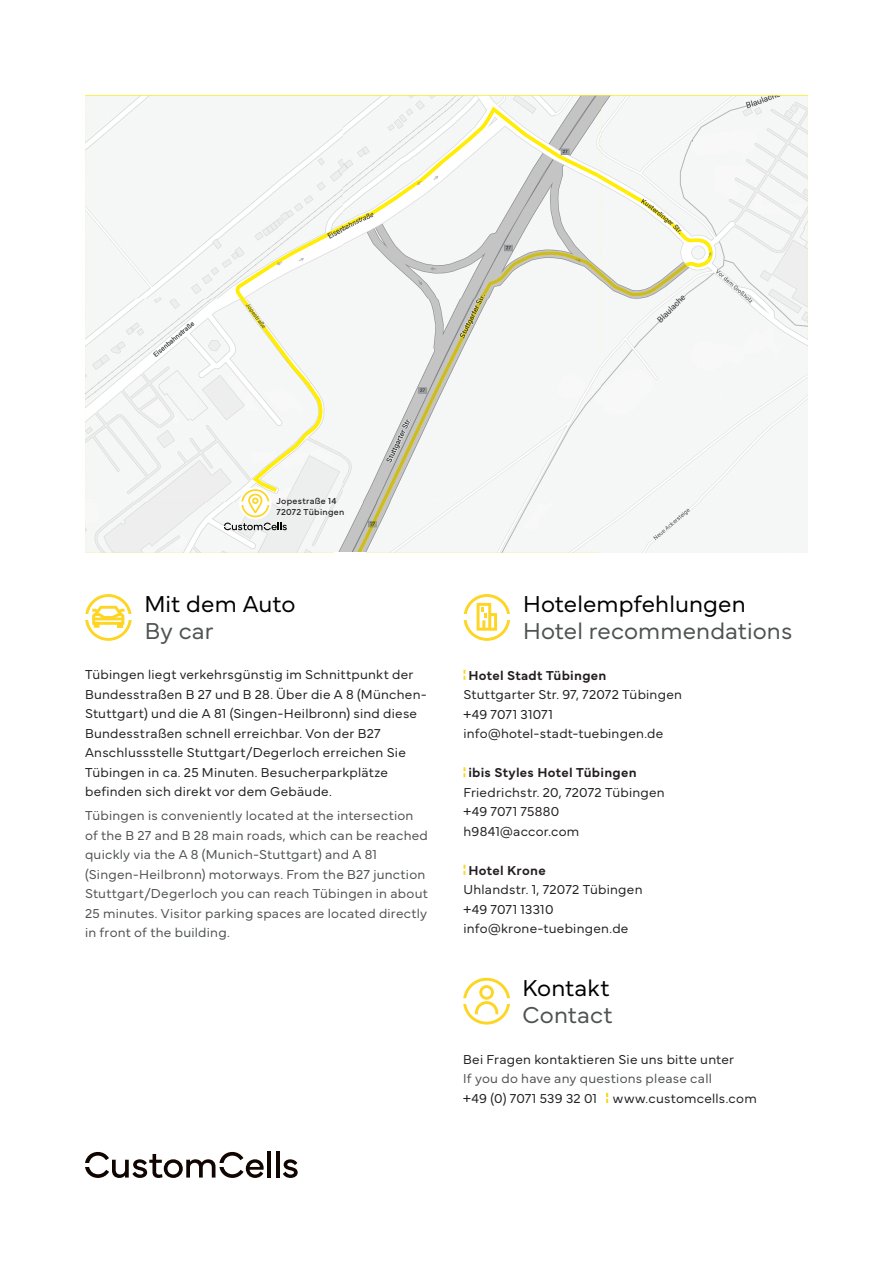
<style>
.page{position:relative;width:893px;height:1263px;background:#fff}
.page>*{position:absolute;margin:0;border:0;box-sizing:border-box;transform-origin:0 0}
.t1{font:300 24px "Mundial";letter-spacing:.005em;color:#000}
.t2{font:300 24px "Mundial";letter-spacing:.005em;color:#4f5252}
.t3{font:300 13.5px/19.5px "Mundial";letter-spacing:.02em;color:#231f20}
.t4{font:300 13.5px/19.5px "Mundial";letter-spacing:.02em;color:#4f5252}
.t5{font:600 13.5px "Mundial";letter-spacing:.02em;color:#231f20}
.t6{font:9px/10.5px "Mundial";letter-spacing:.035em;color:#231f20}
</style>
<div class="page">
<svg style="left:463px;top:594px;width:47px;height:47px"></svg>
<img style="left:85px;top:96px;width:723px;height:457px">
<img style="left:394px;top:107px;width:107px;height:94px">
<img style="left:500px;top:112px;width:62px;height:44px">
<img style="left:341px;top:197px;width:54px;height:33px">
<img style="left:553px;top:156px;width:107px;height:140px">
<img style="left:236px;top:226px;width:106px;height:79px">
<img style="left:500px;top:251px;width:54px;height:30px">
<img style="left:659px;top:212px;width:53px;height:75px">
<img style="left:447px;top:276px;width:54px;height:96px">
<img style="left:245px;top:305px;width:44px;height:187px">
<img style="left:288px;top:357px;width:34px;height:97px">
<img style="left:394px;top:363px;width:54px;height:120px">
<img style="left:357px;top:474px;width:38px;height:79px">
<div style="left:239px;top:487px;width:33px;height:32px;background:#fff;border-radius:50%"></div>
<svg style="left:224px;top:489px;width:63px;height:41px"></svg>
<svg style="left:463px;top:670px;width:2px;height:10px"></svg>
<svg style="left:463px;top:767px;width:2px;height:10px"></svg>
<svg style="left:463px;top:865px;width:2px;height:10px"></svg>
<svg style="left:85px;top:594px;width:47px;height:47px"></svg>
<hr style="left:92px;top:617px;width:32px;height:3px;background:#fdd522">
<div style="left:461px;top:614px;width:9px;height:6px;background:#fff"></div>
<div style="left:83px;top:614px;width:8px;height:6px;background:#fff"></div>
<div style="left:504px;top:614px;width:8px;height:6px;background:#fff"></div>
<div style="left:126px;top:614px;width:8px;height:6px;background:#fff"></div>
<hr style="left:267px;top:1151px;width:4px;height:26px;background:#110501">
<hr style="left:276px;top:1151px;width:3px;height:26px;background:#110501">
<svg style="left:283px;top:1159px;width:15px;height:19px"></svg>
<svg style="left:85px;top:1152px;width:179px;height:26px"></svg>
<svg style="left:606px;top:1093px;width:2px;height:10px"></svg>
<svg style="left:463px;top:978px;width:47px;height:46px"></svg>
<p class="t6" style="left:276px;top:495px;width:69px">Jopestraße 14<br>72072 Tübingen</p>
<h1 class="t1" style="left:144px;top:585px;width:152px">Mit dem Auto</h1>
<h1 class="t2" style="left:145px;top:612px;width:71px">By car</h1>
<p class="t3" style="left:85px;top:664px;width:343px">Tübingen liegt verkehrsgünstig im Schnittpunkt der Bundesstraßen B 27 und B 28. Über die A 8 (München-Stuttgart) und die A 81 (Singen-Heilbronn) sind diese Bundesstraßen schnell erreichbar. Von der B27<br>Anschlussstelle Stuttgart/Degerloch erreichen Sie Tübingen in ca. 25 Minuten. Besucherparkplätze befinden sich direkt vor dem Gebäude.</p>
<p class="t4" style="left:85px;top:805px;width:344px">Tübingen is conveniently located at the intersection of the B 27 and B 28 main roads, which can be reached quickly via the A 8 (Munich-Stuttgart) and A 81 (Singen-Heilbronn) motorways. From the B27 junction Stuttgart/Degerloch you can reach Tübingen in about 25 minutes. Visitor parking spaces are located directly in front of the building.</p>
<h1 class="t1" style="left:523px;top:585px;width:224px">Hotelempfehlungen</h1>
<h1 class="t2" style="left:523px;top:612px;width:271px">Hotel recommendations</h1>
<p class="t5" style="left:468px;top:664px;width:140px">Hotel Stadt Tübingen</p>
<p class="t3" style="left:463px;top:683px;width:220px">Stuttgarter Str. 97, 72072 Tübingen +49 7071 31071 info@hotel-stadt-tuebingen.de</p>
<p class="t5" style="left:468px;top:762px;width:170px">ibis Styles Hotel Tübingen</p>
<p class="t3" style="left:463px;top:781px;width:203px">Friedrichstr. 20, 72072 Tübingen +49 7071 75880 h9841@accor.com</p>
<p class="t5" style="left:468px;top:859px;width:79px">Hotel Krone</p>
<p class="t3" style="left:463px;top:878px;width:181px">Uhlandstr. 1, 72072 Tübingen +49 7071 13310 info@krone-tuebingen.de</p>
<h1 class="t1" style="left:523px;top:969px;width:88px">Kontakt</h1>
<h1 class="t2" style="left:523px;top:996px;width:91px">Contact</h1>
<p class="t3" style="left:463px;top:1048px;width:273px">Bei Fragen kontaktieren Sie uns bitte unter</p>
<p class="t4" style="left:463px;top:1067px;width:250px">If you do have any questions please call</p>
<p class="t3" style="left:463px;top:1087px;width:295px">+49 (0) 7071 539 32 01 www.customcells.com</p>
</div>
